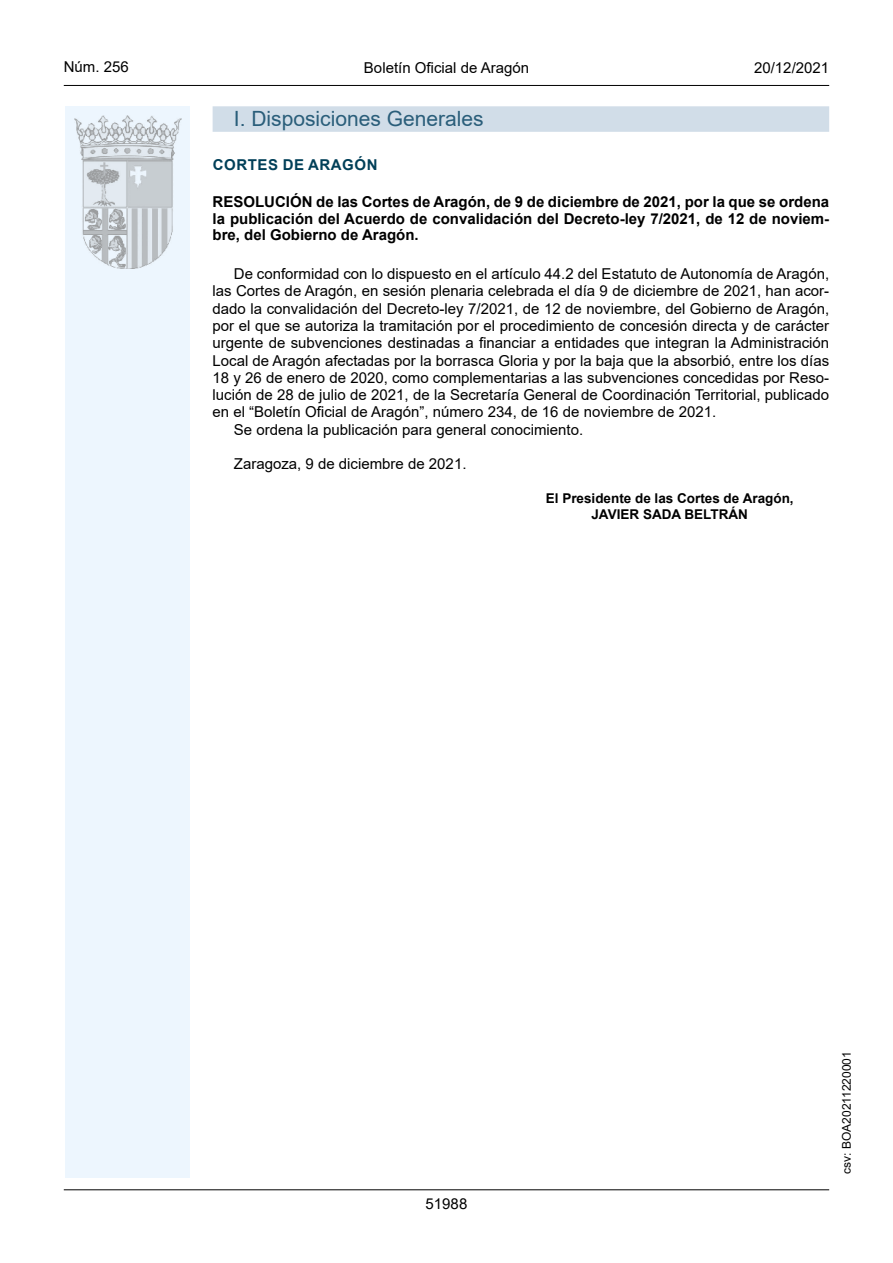
<style>
.page{position:relative;width:893px;height:1263px;background:#fff}
.page>*{position:absolute;margin:0;border:0;box-sizing:border-box;transform-origin:0 0}
.Titulo_sec{font:21px "Arial";color:#2a5e7a}
.inicio_de_parrafo{font:15px/17.2px "Arial";color:#000;text-align:justify}
.Titulo_text{font:700 15px/16.5px "Arial";color:#000;text-align:justify}
.estilo_head-c{font:15px "Arial";color:#000}
.emisor_text{font:700 15px "Arial";letter-spacing:.035em;color:#003f58}
.estilo_head-d{font:15px "Arial MT2";color:#000}
.estilo_head-i{font:15px "Arial MT2";color:#000}
.numero_pagina{font:15px "Arial MT2";color:#000}
.firma_der{font:700 13.5px "Arial";color:#000}
.estilo_head-i-2{font:12px "Arial MT2";color:#000}
</style>
<div class="page">
<div style="left:65px;top:106px;width:125px;height:1072px;background:#edf6fe"></div>
<img style="left:75px;top:115px;width:106px;height:153px">
<hr style="left:64px;top:85px;width:765px;height:1px;background:#000">
<hr style="left:64px;top:1189px;width:765px;height:1px;background:#000">
<div style="left:213px;top:106px;width:616px;height:26px;background:#d1dde8"></div>
<p class="estilo_head-i" style="left:64px;top:57px;width:67px">Núm. 256</p>
<p class="estilo_head-c" style="left:364px;top:57px;width:167px">Boletín Oficial de Aragón</p>
<p class="estilo_head-d" style="left:754px;top:57px;width:77px">20/12/2021</p>
<h3 class="Titulo_sec" style="left:234px;top:104px;width:251px">I. Disposiciones Generales</h3>
<h5 class="emisor_text" style="left:213px;top:154px;width:166px">CORTES DE ARAGÓN</h5>
<p class="Titulo_text" style="left:213px;top:194px;width:618px">RESOLUCIÓN de las Cortes de Aragón, de 9 de diciembre de 2021, por la que se ordena la publicación del Acuerdo de convalidación del Decreto-ley 7/2021, de 12 de noviem&shy;bre, del Gobierno de Aragón.</p>
<p class="inicio_de_parrafo" style="left:213px;top:265px;width:618px;text-indent:21px">De conformidad con lo dispuesto en el artículo 44.2 del Estatuto de Autonomía de Aragón, las Cortes de Aragón, en sesión plenaria celebrada el día 9 de diciembre de 2021, han acor&shy;dado la convalidación del Decreto-ley 7/2021, de 12 de noviembre, del Gobierno de Aragón, por el que se autoriza la tramitación por el procedimiento de concesión directa y de carácter urgente de subvenciones destinadas a financiar a entidades que integran la Administración Local de Aragón afectadas por la borrasca Gloria y por la baja que la absorbió, entre los días 18 y 26 de enero de 2020, como complementarias a las subvenciones concedidas por Reso&shy;lución de 28 de julio de 2021, de la Secretaría General de Coordinación Territorial, publicado en el “Boletín Oficial de Aragón”, número 234, de 16 de noviembre de 2021.</p>
<p class="inicio_de_parrafo" style="left:234px;top:421px;width:351px">Se ordena la publicación para general conocimiento.</p>
<p class="inicio_de_parrafo" style="left:234px;top:455px;width:234px">Zaragoza, 9 de diciembre de 2021.</p>
<p class="firma_der" style="left:546px;top:489px;width:249px">El Presidente de las Cortes de Aragón,</p>
<p class="firma_der" style="left:591px;top:505px;width:158px">JAVIER SADA BELTRÁN</p>
<p class="numero_pagina" style="left:426px;top:1193px;width:43px">51988</p>
<p class="estilo_head-i-2" style="left:838px;top:1174px;width:124px;rotate:-90deg">csv: BOA20211220001</p>
</div>
